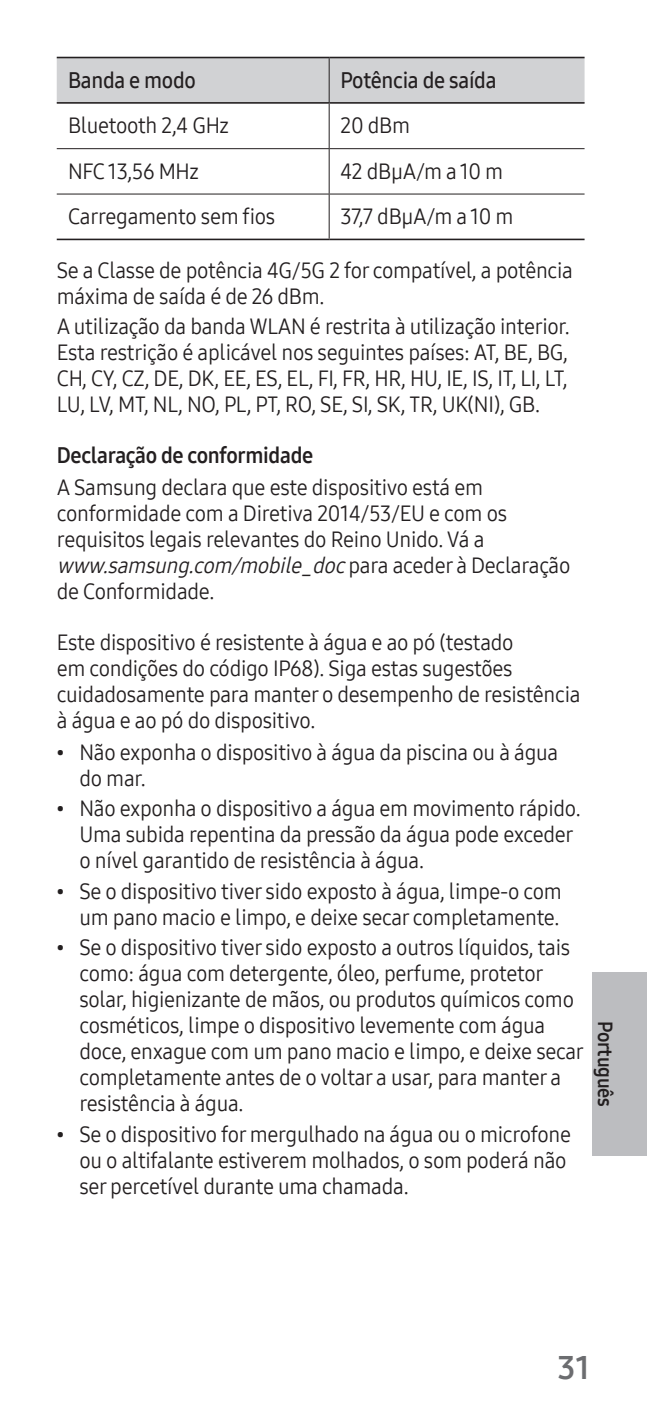
<style>
.page{position:relative;width:647px;height:1418px;background:#fff}
.page>*{position:absolute;margin:0;border:0;box-sizing:border-box;transform-origin:0 0}
.t1{font:32px "Samsung One 700";color:#6c6d70}
.t2{font:22px/26px "Samsung One 400";letter-spacing:-.015em;color:#231f20;scale:.95 1}
.t3{font:22px "Samsung One 600";letter-spacing:-.015em;color:#231f20;scale:.95 1}
.t4{font:22px "Samsung One 700";letter-spacing:-.015em;color:#231f20;scale:.95 1}
.t5{font:20px "Samsung One 700";letter-spacing:-.015em;color:#231f20;scale:.95 1}
.s1{font-style:italic}
.s2{font-size:16px}
</style>
<div class="page">
<div style="left:592px;top:972px;width:54px;height:183px;background:#bcbdc0"></div>
<div style="left:57px;top:58px;width:527px;height:44px;background:#d1d2d4"></div>
<hr style="left:57px;top:148px;width:272px;height:1px;background:#231f20">
<hr style="left:57px;top:193px;width:272px;height:2px;background:#231f20">
<hr style="left:57px;top:239px;width:272px;height:1px;background:#231f20">
<hr style="left:329px;top:148px;width:255px;height:1px;background:#231f20">
<hr style="left:329px;top:193px;width:255px;height:2px;background:#231f20">
<hr style="left:329px;top:239px;width:255px;height:1px;background:#231f20">
<hr style="left:329px;top:57px;width:255px;height:1px;background:#231f20">
<hr style="left:329px;top:102px;width:255px;height:2px;background:#231f20">
<hr style="left:328px;top:104px;width:1px;height:44px;background:#231f20">
<hr style="left:328px;top:149px;width:1px;height:45px;background:#231f20">
<hr style="left:328px;top:194px;width:1px;height:45px;background:#231f20">
<hr style="left:57px;top:57px;width:272px;height:1px;background:#231f20">
<hr style="left:57px;top:102px;width:272px;height:2px;background:#231f20">
<hr style="left:328px;top:58px;width:1px;height:44px;background:#231f20">
<p class="t3" style="left:68px;top:65px;width:136px">Banda e modo</p>
<p class="t3" style="left:340px;top:65px;width:166px">Potência de saída</p>
<p class="t2" style="left:68px;top:112px;width:171px">Bluetooth 2,4 GHz</p>
<p class="t2" style="left:340px;top:112px;width:75px">20 dBm</p>
<p class="t2" style="left:68px;top:158px;width:139px">NFC 13,56 MHz</p>
<p class="t2" style="left:340px;top:158px;width:173px">42 dBµA/m a 10 m</p>
<p class="t2" style="left:68px;top:203px;width:219px">Carregamento sem fios</p>
<p class="t2" style="left:340px;top:203px;width:184px">37,7 dBµA/m a 10 m</p>
<p class="t2" style="left:57px;top:256px;width:544px">Se a Classe de potência 4G/5G 2 for compatível, a potência máxima de saída é de 26 dBm.</p>
<p class="t2" style="left:57px;top:313px;width:541px;text-align:justify">A utilização da banda WLAN é restrita à utilização interior.<br>Esta restrição é aplicável nos seguintes países: AT, BE, BG, CH, CY, CZ, DE, DK, EE, ES, EL, FI, FR, HR, HU, IE, IS, IT, LI, LT, LU, LV, MT, NL, NO, PL, PT, RO, SE, SI, SK, TR, UK(NI), GB.</p>
<p class="t4" style="left:57px;top:440px;width:271px">Declaração de conformidade</p>
<p class="t2" style="left:57px;top:474px;width:542px">A Samsung declara que este dispositivo está em conformidade com a Diretiva 2014/53/EU e com os requisitos legais relevantes do Reino Unido. Vá a <span class="s1">www.samsung.com/mobile_doc</span>p a ra a ce d e r à D e c la ra çã o de Conformidade.</p>
<p class="t2" style="left:57px;top:629px;width:552px">Este dispositivo é resistente à água e ao pó (testado<br>em condições do código IP68). Siga estas sugestões cuidadosamente para manter o desempenho de resistência à água e ao pó do dispositivo.</p>
<p class="t2" style="left:79px;top:738px;width:505px;text-indent:-23px"><span class="s2">•</span> Não exponha o dispositivo à água da piscina ou à água do mar.</p>
<p class="t2" style="left:79px;top:795px;width:529px;text-indent:-23px"><span class="s2">•</span> Não exponha o dispositivo a água em movimento rápido.<br>Uma subida repentina da pressão da água pode exceder o nível garantido de resistência à água.</p>
<p class="t2" style="left:57px;top:877px;width:533px;text-align:right"><span class="s2">•</span> Se o dispositivo tiver sido exposto à água, limpe-o com um pano macio e limpo, e deixe secar completamente.</p>
<p class="t2" style="left:79px;top:934px;width:532px;text-indent:-23px"><span class="s2">•</span> Se o dispositivo tiver sido exposto a outros líquidos, tais como: água com detergente, óleo, perfume, protetor solar, higienizante de mãos, ou produtos químicos como cosméticos, limpe o dispositivo levemente com água doce, enxague com um pano macio e limpo, e deixe secar completamente antes de o voltar a usar, para manter a resistência à água.</p>
<p class="t2" style="left:79px;top:1120px;width:518px;text-indent:-23px"><span class="s2">•</span> Se o dispositivo for mergulhado na água ou o microfone ou o altifalante estiverem molhados, o som poderá não ser percetível durante uma chamada.</p>
<p class="t5" style="left:618px;top:1021px;width:91px;rotate:90deg">Português</p>
<h1 class="t1" style="left:557px;top:1346px;width:34px">31</h1>
</div>
